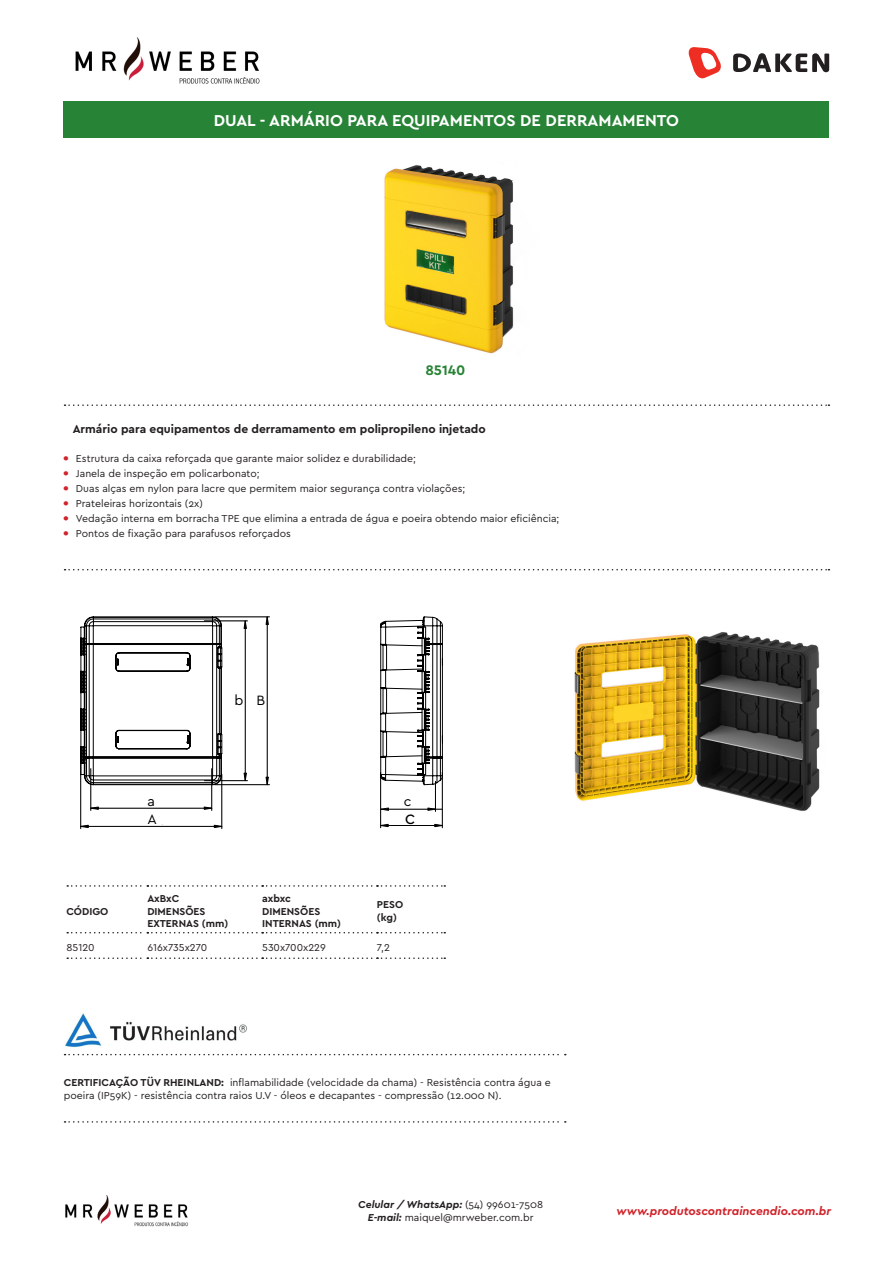
<style>
.page{position:relative;width:893px;height:1263px;background:#fff}
.page>*{position:absolute;margin:0;border:0;box-sizing:border-box;transform-origin:0 0}
.t1{font:19.2px "Cera Basic";color:#000}
.t2{font:700 16.5px "Cera Basic";color:#fff}
.t3{font:700 14.55px "Cera Basic";color:#278335}
.t4{font:14.25px "Cera Basic";color:#000}
.t5{font:13.8px "Cera Basic";color:#000}
.t6{font:700 12px "Cera Basic";color:#231f20}
.t7{font:italic 700 12px "Cera Basic";color:#d1232a}
.t8{font:10.5px/12.6px "Cera Basic";color:#231f20}
.t9{font:700 10.5px "Cera Basic";color:#231f20}
.t10{font:italic 700 10.5px "Cera Basic";color:#231f20}
.s1{font-weight:700;font-size:13.5px;color:#d1232a}
.s2{font-weight:700}
.s3{font-weight:400;font-style:normal}
.s4{font-weight:700;font-style:italic}
</style>
<div class="page">
<img style="left:574px;top:632px;width:246px;height:179px">
<img style="left:384px;top:165px;width:130px;height:189px">
<svg style="left:65px;top:404px;width:764px;height:2px"></svg>
<svg style="left:65px;top:569px;width:764px;height:1px"></svg>
<svg style="left:67px;top:932px;width:378px;height:1px"></svg>
<svg style="left:67px;top:957px;width:378px;height:2px"></svg>
<svg style="left:67px;top:885px;width:378px;height:2px"></svg>
<hr style="left:215px;top:617px;width:54px;height:1px;background:#000">
<hr style="left:215px;top:784px;width:54px;height:1px;background:#000">
<hr style="left:267px;top:617px;width:1px;height:168px;background:#000">
<hr style="left:80px;top:750px;width:1px;height:79px;background:#000">
<hr style="left:222px;top:774px;width:1px;height:55px;background:#000">
<hr style="left:81px;top:826px;width:141px;height:1px;background:#000">
<svg style="left:435px;top:824px;width:7px;height:3px"></svg>
<svg style="left:381px;top:824px;width:7px;height:3px"></svg>
<hr style="left:442px;top:772px;width:1px;height:56px;background:#000">
<hr style="left:380px;top:773px;width:1px;height:55px;background:#000">
<hr style="left:381px;top:825px;width:61px;height:1px;background:#000">
<svg style="left:381px;top:808px;width:7px;height:2px"></svg>
<hr style="left:435px;top:781px;width:1px;height:30px;background:#000">
<hr style="left:387px;top:809px;width:55px;height:1px;background:#000">
<hr style="left:204px;top:621px;width:44px;height:1px;background:#000">
<hr style="left:205px;top:780px;width:43px;height:1px;background:#000">
<hr style="left:245px;top:621px;width:1px;height:160px;background:#000">
<hr style="left:91px;top:769px;width:1px;height:41px;background:#000">
<hr style="left:211px;top:769px;width:1px;height:41px;background:#000">
<hr style="left:91px;top:808px;width:121px;height:1px;background:#000">
<svg style="left:81px;top:617px;width:141px;height:168px"></svg>
<svg style="left:81px;top:627px;width:300px;height:148px"></svg>
<svg style="left:381px;top:617px;width:62px;height:168px"></svg>
<img style="left:65px;top:1013px;width:182px;height:34px">
<svg style="left:65px;top:1054px;width:501px;height:1px"></svg>
<svg style="left:65px;top:1121px;width:501px;height:2px"></svg>
<img style="left:75px;top:37px;width:185px;height:47px">
<svg style="left:688px;top:47px;width:33px;height:32px"></svg>
<svg style="left:733px;top:53px;width:96px;height:19px"></svg>
<div style="left:64px;top:101px;width:765px;height:36px;background:#278335"></div>
<img style="left:65px;top:1195px;width:123px;height:32px">
<p class="t2" style="left:214px;top:111px;width:467px">DUAL - ARMÁRIO PARA EQUIPAMENTOS DE DERRAMAMENTO</p>
<p class="t3" style="left:425px;top:362px;width:42px">85140</p>
<p class="t6" style="left:73px;top:422px;width:415px">Armário para equipamentos de derramamento em polipropileno injetado</p>
<p class="t8" style="left:63px;top:452px;width:354px"><span class="s1">•</span> Estrutura da caixa reforçada que garante maior solidez e durabilidade;</p>
<p class="t8" style="left:63px;top:467px;width:198px"><span class="s1">•</span> Janela de inspeção em policarbonato;</p>
<p class="t8" style="left:63px;top:482px;width:404px"><span class="s1">•</span> Duas alças em nylon para lacre que permitem maior segurança contra violações;</p>
<p class="t8" style="left:63px;top:497px;width:141px"><span class="s1">•</span> Prateleiras horizontais (2x)</p>
<p class="t8" style="left:63px;top:512px;width:498px"><span class="s1">•</span> Vedação interna em borracha TPE que elimina a entrada de água e poeira obtendo maior eficiência;</p>
<p class="t8" style="left:63px;top:527px;width:229px"><span class="s1">•</span> Pontos de fixação para parafusos reforçados</p>
<h3 class="t4" style="left:234px;top:692px;width:32px">b B</h3>
<p class="t9" style="left:66px;top:905px;width:43px">CÓDIGO</p>
<h3 class="t4" style="left:148px;top:793px;width:9px">a</h3>
<h3 class="t5" style="left:404px;top:793px;width:9px">c</h3>
<h3 class="t4" style="left:148px;top:811px;width:21px">AC</h3>
<h1 class="t1" style="left:405px;top:806px;width:12px">c</h1>
<p class="t9" style="left:147px;top:892px;width:34px">AxBxC</p>
<p class="t9" style="left:147px;top:905px;width:60px">DIMENSÕES</p>
<p class="t9" style="left:147px;top:917px;width:82px">EXTERNAS (mm)</p>
<p class="t9" style="left:262px;top:892px;width:30px">axbxc</p>
<p class="t9" style="left:262px;top:905px;width:60px">DIMENSÕES</p>
<p class="t9" style="left:262px;top:917px;width:80px">INTERNAS (mm)</p>
<p class="t9" style="left:377px;top:899px;width:28px">PESO</p>
<p class="t9" style="left:377px;top:911px;width:21px">(kg)</p>
<p class="t8" style="left:66px;top:941px;width:30px">85120</p>
<p class="t8" style="left:147px;top:941px;width:61px">616x735x270</p>
<p class="t8" style="left:262px;top:941px;width:65px">530x700x229</p>
<p class="t8" style="left:377px;top:941px;width:14px">7,2</p>
<p class="t8" style="left:64px;top:1076px;width:489px"><span class="s2">CERTIFICAÇÃO TÜV RHEINLAND:</span> inflamabilidade (velocidade da chama) - Resistência contra água e poeira (IP59K) - resistência contra raios U.V - óleos e decapantes - compressão (12.000 N).</p>
<p class="t10" style="left:358px;top:1199px;width:186px">Celular / WhatsApp: <span class="s3">(54) 99601-7508</span></p>
<p class="t8" style="left:368px;top:1211px;width:167px"><span class="s4">E-mail:</span> maiquel@mrweber.com.br</p>
<p class="t7" style="left:617px;top:1203px;width:216px">www.produtoscontraincendio.com.br</p>
</div>
